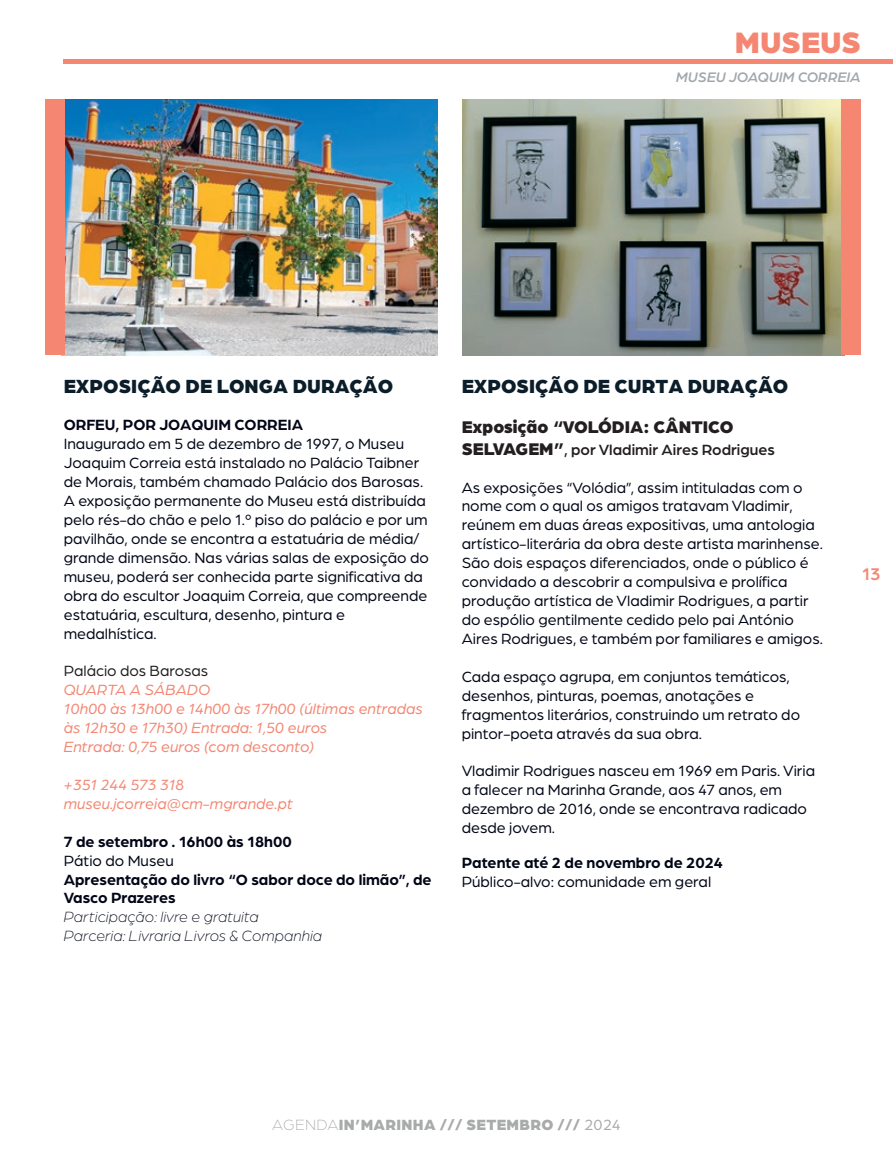
<style>
.page{position:relative;width:893px;height:1149px;background:#fff}
.page>*{position:absolute;margin:0;border:0;box-sizing:border-box;transform-origin:0 0}
.t1{font:900 31.5px "Arboria";color:#f48672}
.t2{font:900 20.25px "Arboria";color:#0c1d2a}
.t3{font:900 18px "Arboria";color:#231f20}
.t4{font:500 18px "Arboria";color:#f48672}
.t5{font:15.75px/18.9px "Arboria";color:#000516}
.t6{font:italic 15.75px/18.9px "Arboria";color:#f48672}
.t7{font:700 15.75px/18.9px "Arboria";color:#000516}
.t8{font:italic 300 15.75px/18.9px "Arboria";color:#000516}
.t9{font:500 15.75px "Arboria";color:#231f20}
.t10{font:900 15.75px "Arboria";letter-spacing:.02em;color:#a8abaa}
.t11{font:15.75px "Arboria";letter-spacing:-.005em;color:#231f20}
.t12{font:italic 500 14.62px "Arboria";color:#a1a7ac}
.s1{font-weight:900;font-size:18px}
.s2{font-weight:300}
.s3{font-weight:400}
</style>
<div class="page">
<img style="left:65px;top:100px;width:373px;height:255px">
<img style="left:462px;top:100px;width:379px;height:255px">
<div style="left:64px;top:59px;width:829px;height:5px;background:#f48672"></div>
<div style="left:45px;top:99px;width:20px;height:256px;background:#f48672"></div>
<div style="left:841px;top:99px;width:20px;height:256px;background:#f48672"></div>
<h1 class="t1" style="left:735px;top:19px;width:128px">MUSEUS</h1>
<p class="t12" style="left:676px;top:67px;width:186px">MUSEU JOAQUIM CORREIA</p>
<p class="t2" style="left:64px;top:371px;width:331px">EXPOSIÇÃO DE LONGA DURAÇÃO</p>
<p class="t7" style="left:64px;top:414px;width:241px">ORFEU, POR JOAQUIM CORREIA</p>
<p class="t5" style="left:64px;top:434px;width:367px">Inaugurado em 5 de dezembro de 1997, o Museu Joaquim Correia está instalado no Palácio Taibner de Morais, também chamado Palácio dos Barosas.<br>A exposição permanente do Museu está distribuída pelo rés-do chão e pelo 1.º piso do palácio e por um pavilhão, onde se encontra a estatuária de média/ grande dimensão. Nas várias salas de exposição do museu, poderá ser conhecida parte significativa da obra do escultor Joaquim Correia, que compreende estatuária, escultura, desenho, pintura e medalhística.</p>
<p class="t11" style="left:64px;top:660px;width:146px">Palácio dos Barosas</p>
<p class="t6" style="left:64px;top:679px;width:361px">QUARTA A SÁBADO<br>10h00 às 13h00 e 14h00 às 17h00 (últimas entradas às 12h30 e 17h30) Entrada: 1,50 euros<br>Entrada: 0,75 euros (com desconto)</p>
<p class="t6" style="left:64px;top:774px;width:231px">+351 244 573 318 museu.jcorreia@cm-mgrande.pt</p>
<p class="t7" style="left:64px;top:830px;width:230px">7 de setembro . 16h00 às 18h00</p>
<p class="t5" style="left:64px;top:850px;width:112px">Pátio do Museu</p>
<p class="t7" style="left:64px;top:868px;width:369px">Apresentação do livro “O sabor doce do limão”, de<br>Vasco Prazeres</p>
<p class="t8" style="left:64px;top:906px;width:260px">Participação: livre e gratuita<br>Parceria: Livraria Livros &amp; Companhia</p>
<p class="t2" style="left:462px;top:371px;width:328px">EXPOSIÇÃO DE CURTA DURAÇÃO</p>
<p class="t3" style="left:462px;top:414px;width:273px">Exposição “VOLÓDIA: CÂNTICO</p>
<p class="t9" style="left:462px;top:438px;width:315px"><span class="s1">SELVAGEM”</span>, por Vladimir Aires Rodrigues</p>
<p class="t5" style="left:462px;top:477px;width:363px">As exposições “Volódia”, assim intituladas com o nome com o qual os amigos tratavam Vladimir, reúnem em duas áreas expositivas, uma antologia artístico-literária da obra deste artista marinhense.<br>São dois espaços diferenciados, onde o público é convidado a descobrir a compulsiva e prolífica produção artística de Vladimir Rodrigues, a partir do espólio gentilmente cedido pelo pai António Aires Rodrigues, e também por familiares e amigos.</p>
<p class="t5" style="left:462px;top:666px;width:340px">Cada espaço agrupa, em conjuntos temáticos, desenhos, pinturas, poemas, anotações e fragmentos literários, construindo um retrato do pintor-poeta através da sua obra.</p>
<p class="t5" style="left:462px;top:760px;width:355px">Vladimir Rodrigues nasceu em 1969 em Paris. Viria a falecer na Marinha Grande, aos 47 anos, em dezembro de 2016, onde se encontrava radicado desde jovem.</p>
<p class="t7" style="left:462px;top:852px;width:263px">Patente até 2 de novembro de 2024</p>
<p class="t5" style="left:462px;top:871px;width:251px">Público-alvo: comunidade em geral</p>
<p class="t4" style="left:862px;top:561px;width:20px">13</p>
<p class="t10" style="left:272px;top:1112px;width:350px"><span class="s2">AGENDA</span>IN’MARINHA /// SETEMBRO /// <span class="s3">2024</span></p>
</div>
